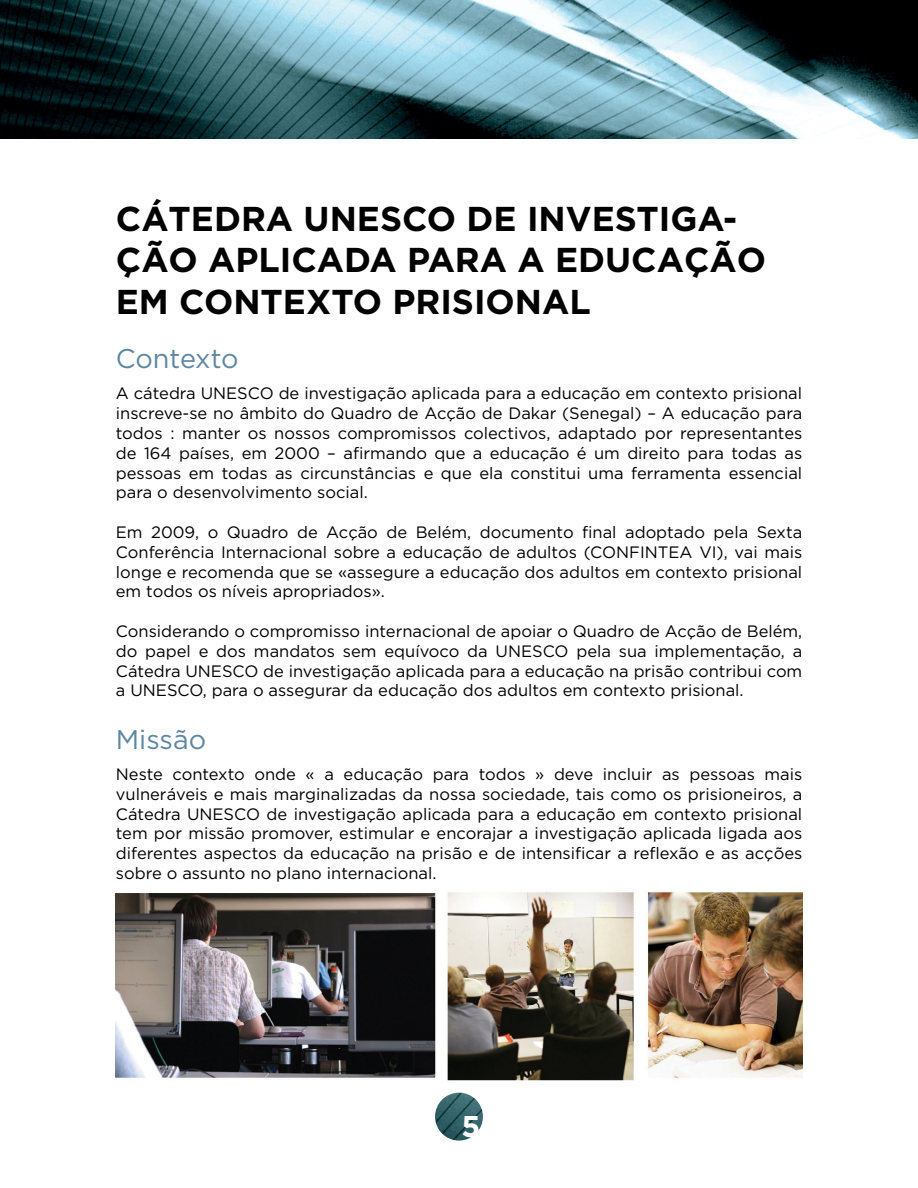
<style>
.page{position:relative;width:918px;height:1188px;background:#fff}
.page>*{position:absolute;margin:0;border:0;box-sizing:border-box;transform-origin:0 0}
.t1{font:700 34.5px/41.4px "Gotham";color:#000}
.t2{font:700 30px "Gotham";color:#fff}
.t3{font:27px "Gotham";color:#5d87a1}
.t4{font:16.5px/19.8px "Gotham";color:#000;text-align:justify}
</style>
<div class="page">
<img style="left:435px;top:1093px;width:48px;height:48px;border-radius:24px">
<img style="left:0;top:0;width:918px;height:138px">
<img style="left:116px;top:891px;width:686px;height:190px">
<h1 class="t1" style="left:116px;top:197px;width:652px">CÁTEDRA UNESCO DE INVESTIGA-<br>ÇÃO APLICADA PARA A EDUCAÇÃO<br>EM CONTEXTO PRISIONAL</h1>
<h3 class="t3" style="left:116px;top:343px;width:124px">Contexto</h3>
<p class="t4" style="left:116px;top:383px;width:123px">A cátedra UN ESCO</p>
<p class="t4" style="left:116px;top:383px;width:688px;text-indent:163px">de investigação aplicada para a educação em contexto prisional inscreve-se no âmbito do Quadro de Acção de Dakar (Senegal) – A educação para todos : manter os nossos compromissos colectivos, adaptado por representantes de 164 países, em 2000 – afirmando que a educação é um direito para todas as pessoas em todas as circunstâncias e que ela constitui uma ferramenta essencial para o desenvolvimento social.</p>
<p class="t4" style="left:116px;top:522px;width:688px">Em 2009, o Quadro de Acção de Belém, documento final adoptado pela Sexta<br>Conferência I nternacional sobre a educação de adultos (CON</p>
<p class="t4" style="left:116px;top:542px;width:688px;text-indent:584px">VI ), vai mais longe e recomenda que se «assegure a educação dos adultos em contexto prisional em todos os níveis apropriados».</p>
<p class="t4" style="left:116px;top:621px;width:688px">Considerando o compromisso internacional de apoiar o Quadro de Acção de Belém, do papel e dos mandatos sem equívoco da UNESCO</p>
<p class="t4" style="left:629px;top:542px;width:22px">FINTEA</p>
<p class="t4" style="left:576px;top:641px;width:227px">pela sua implementação, a</p>
<p class="t4" style="left:116px;top:661px;width:95px">Cátedra UNESCO</p>
<p class="t4" style="left:263px;top:661px;width:541px">de investigação aplicada para a educação na prisão contribui com</p>
<p class="t4" style="left:116px;top:680px;width:40px">a UNESCO</p>
<p class="t4" style="left:203px;top:680px;width:542px">, para o assegurar da educação dos adultos em contexto prisional.</p>
<h3 class="t3" style="left:116px;top:724px;width:92px">Missão</h3>
<p class="t4" style="left:116px;top:764px;width:688px">N este contexto onde « a educação para todos » deve incluir as pessoas mais vulneráveis e mais marginalizadas da nossa sociedade, tais como os prisioneiros, a Cátedra UNESCO</p>
<p class="t4" style="left:116px;top:804px;width:688px;text-indent:151px">de investigação aplicada para a educação em contexto prisional tem por missão promover, estimular e encorajar a investigação aplicada ligada aos diferentes aspectos da educação na prisão e de intensificar a reflexão e as acções sobre o assunto no plano internacional.</p>
<h2 class="t2" style="left:462px;top:1109px;width:20px">5</h2>
</div>
